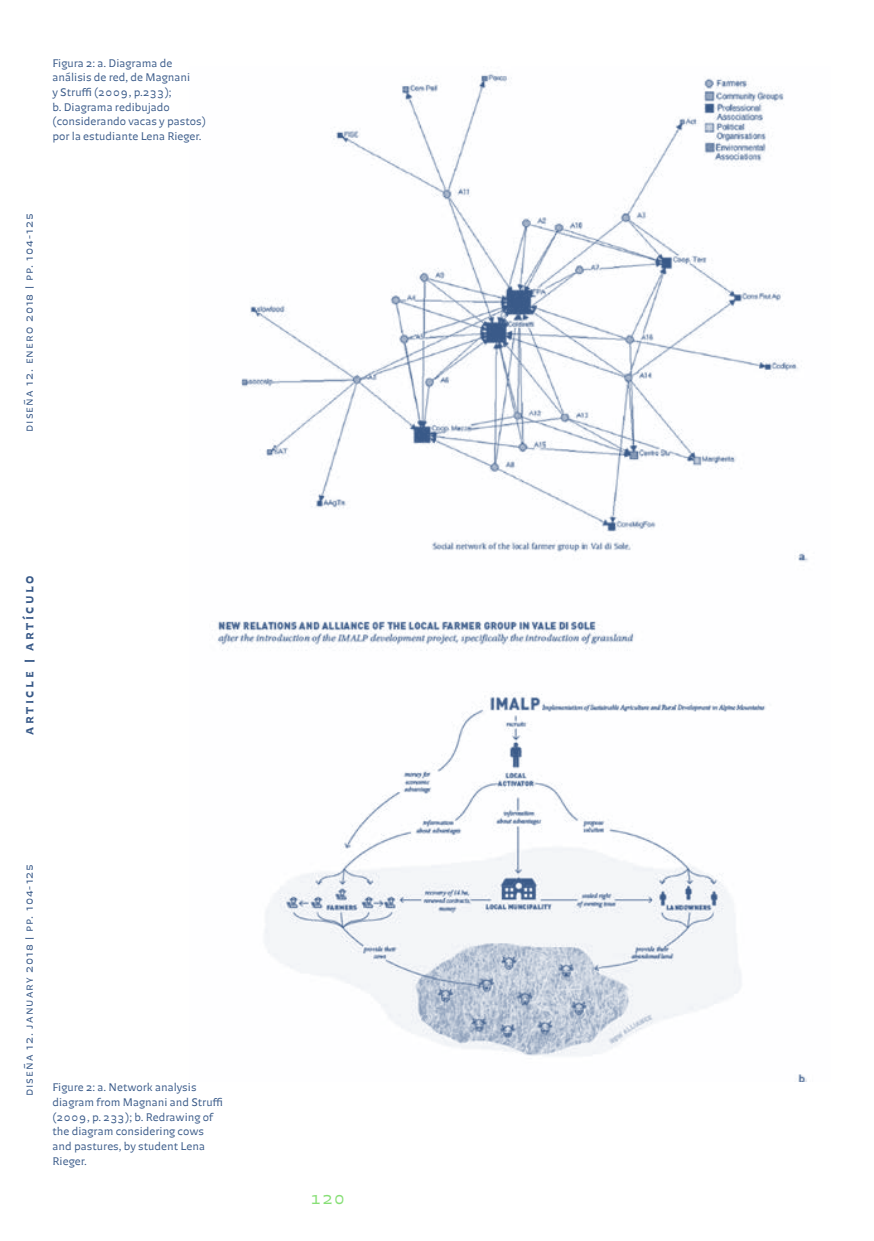
<style>
.page{position:relative;width:874px;height:1241px;background:#fff}
.page>*{position:absolute;margin:0;border:0;box-sizing:border-box;transform-origin:0 0}
.t1{font:17.5px "Chercan Gris";color:#87df76}
.t2{font:14px "Chercan Negra";letter-spacing:.18em;color:#385988}
.t3{font:11.9px "Chercan Gris";letter-spacing:.075em;color:#385988}
.t4{font:11.2px/14.7px "Chercan Gris";color:#385988}
</style>
<div class="page">
<img style="left:217px;top:74px;width:591px;height:1007px">
<p class="t4" style="left:52px;top:54px;width:155px">Figura 2: a. Diagrama de análisis de red, de Magnani<br>y Struffi (2009, p.233);<br>b. Diagrama redibujado (considerando vacas y pastos) por la estudiante Lena Rieger.</p>
<p class="t3" style="left:18px;top:432px;width:220px;rotate:-90deg">Diseña 12. enero 2018 | Pp. 104-125</p>
<p class="t2" style="left:15px;top:734px;width:161px;rotate:-90deg">article | artículo</p>
<p class="t3" style="left:18px;top:1095px;width:233px;rotate:-90deg">Diseña 12. january 2018 | Pp. 104-125</p>
<p class="t4" style="left:52px;top:1078px;width:172px">Figure 2: a. Network analysis diagram from Magnani and Struffi (2009, p. 233); b. Redrawing of the diagram considering cows and pastures, by student Lena<br>Rieger.</p>
<h1 class="t1" style="left:310px;top:1181px;width:36px">120</h1>
</div>
